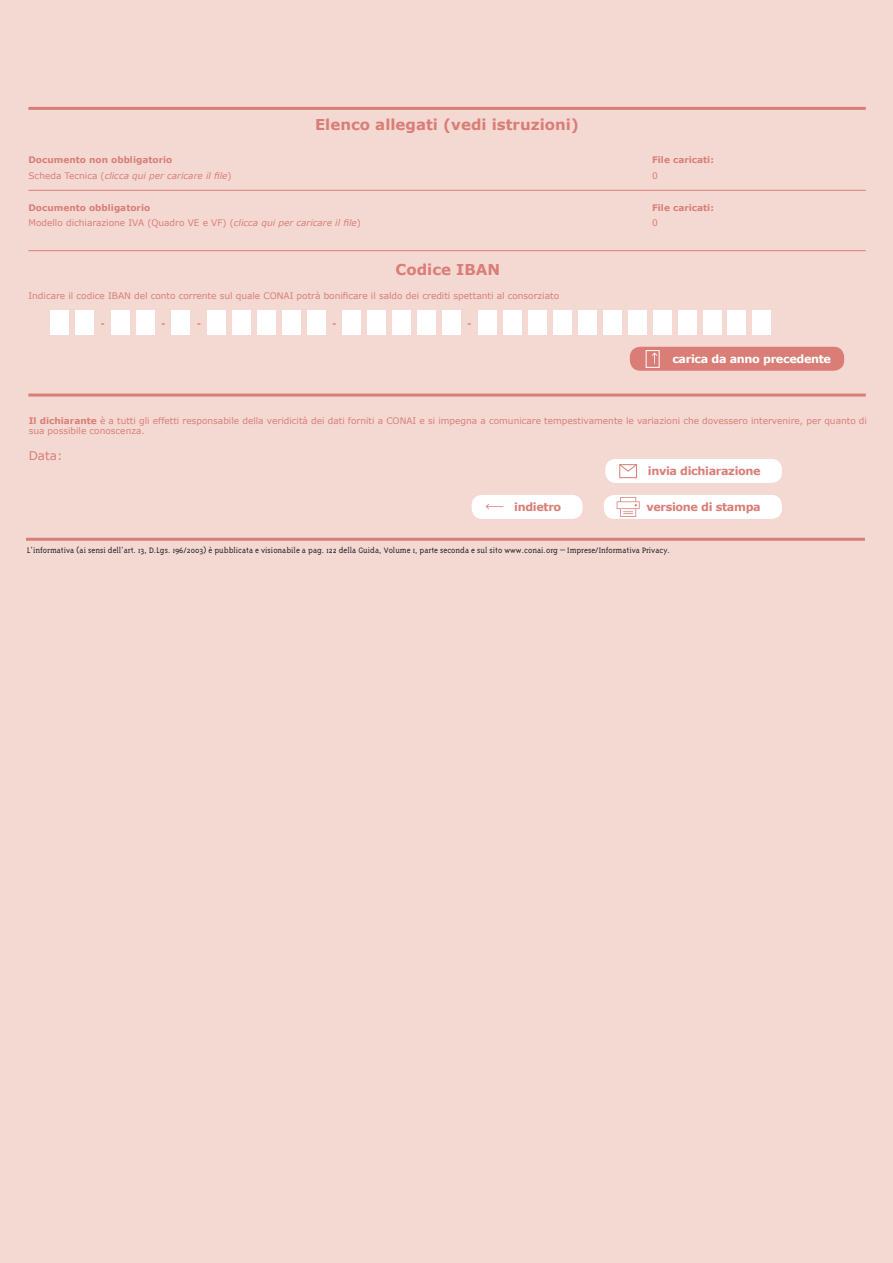
<style>
.page{position:relative;width:893px;height:1263px;background:#f4d9d3}
.page>*{position:absolute;margin:0;border:0;box-sizing:border-box;transform-origin:0 0}
.t1{font:700 15px "Verdana";color:#da7d77}
.t2{font:12px "Verdana";color:#da7d77}
.t3{font:700 11.25px "Verdana";letter-spacing:-.03em;color:#da7d77}
.t4{font:700 11.25px "Verdana";letter-spacing:-.03em;color:#fff}
.t5{font:800 10.5px "Triplex Sans OT";color:#da7d77}
.t6{font:9px/15.3px "Verdana";color:#da7d77}
.t7{font:300 9px "Triplex Serif";color:#231f20}
.t8{font:italic 9px/15.3px "Verdana";color:#da7d77}
.t9{font:700 9px "Verdana";color:#da7d77}
.s1{font-weight:700;font-style:normal}
.s2{font-style:normal}
.s3{font-weight:700}
.s4{font-style:italic}
</style>
<div class="page">
<hr style="left:28px;top:107px;width:838px;height:3px;background:#da7d77">
<hr style="left:28px;top:190px;width:838px;height:1px;background:#da7d77">
<hr style="left:28px;top:394px;width:838px;height:3px;background:#da7d77">
<div style="left:51px;top:311px;width:18px;height:24px;background:#fff"></div>
<div style="left:76px;top:311px;width:18px;height:24px;background:#fff"></div>
<div style="left:111px;top:311px;width:19px;height:24px;background:#fff"></div>
<div style="left:136px;top:311px;width:18px;height:24px;background:#fff"></div>
<div style="left:172px;top:311px;width:18px;height:24px;background:#fff"></div>
<div style="left:207px;top:311px;width:19px;height:24px;background:#fff"></div>
<div style="left:232px;top:311px;width:19px;height:24px;background:#fff"></div>
<div style="left:257px;top:311px;width:19px;height:24px;background:#fff"></div>
<div style="left:282px;top:311px;width:19px;height:24px;background:#fff"></div>
<div style="left:307px;top:311px;width:18px;height:24px;background:#fff"></div>
<div style="left:343px;top:311px;width:18px;height:24px;background:#fff"></div>
<div style="left:368px;top:311px;width:18px;height:24px;background:#fff"></div>
<div style="left:393px;top:311px;width:18px;height:24px;background:#fff"></div>
<div style="left:418px;top:311px;width:18px;height:24px;background:#fff"></div>
<div style="left:443px;top:311px;width:18px;height:24px;background:#fff"></div>
<div style="left:478px;top:311px;width:18px;height:24px;background:#fff"></div>
<div style="left:503px;top:311px;width:18px;height:24px;background:#fff"></div>
<div style="left:528px;top:311px;width:18px;height:24px;background:#fff"></div>
<div style="left:553px;top:311px;width:18px;height:24px;background:#fff"></div>
<div style="left:578px;top:311px;width:18px;height:24px;background:#fff"></div>
<div style="left:603px;top:311px;width:18px;height:24px;background:#fff"></div>
<div style="left:628px;top:311px;width:18px;height:24px;background:#fff"></div>
<div style="left:653px;top:311px;width:18px;height:24px;background:#fff"></div>
<div style="left:678px;top:311px;width:18px;height:24px;background:#fff"></div>
<div style="left:703px;top:311px;width:18px;height:24px;background:#fff"></div>
<div style="left:728px;top:311px;width:18px;height:24px;background:#fff"></div>
<div style="left:753px;top:311px;width:18px;height:24px;background:#fff"></div>
<div style="left:472px;top:495px;width:111px;height:24px;background:#fff;border-radius:10px"></div>
<svg style="left:486px;top:504px;width:17px;height:5px"></svg>
<div style="left:605px;top:459px;width:177px;height:24px;background:#fff;border-radius:10px"></div>
<div style="left:604px;top:495px;width:178px;height:24px;background:#fff;border-radius:10px"></div>
<div style="left:619px;top:464px;width:18px;height:14px;border:1px solid #da7d77"></div>
<svg style="left:619px;top:464px;width:18px;height:8px"></svg>
<svg style="left:617px;top:497px;width:23px;height:20px"></svg>
<hr style="left:26px;top:538px;width:839px;height:3px;background:#da7d77">
<div style="left:630px;top:347px;width:214px;height:24px;background:#da7d77;border-radius:10px"></div>
<div style="left:646px;top:350px;width:13px;height:18px;border:1px solid #fff"></div>
<svg style="left:652px;top:353px;width:5px;height:11px"></svg>
<hr style="left:28px;top:250px;width:838px;height:1px;background:#da7d77">
<p class="t8" style="left:28px;top:152px;width:205px"><span class="s1">Documento non obbligatorio<br></span><span class="s2">Scheda Tecnica (</span>clicca qui per caricare il file<span class="s2">)</span></p>
<h1 class="t1" style="left:315px;top:115px;width:266px">Elenco allegati (vedi istruzioni)</h1>
<p class="t9" style="left:652px;top:154px;width:64px">File caricati:</p>
<p class="t6" style="left:652px;top:168px;width:7px">0</p>
<p class="t6" style="left:28px;top:200px;width:334px"><span class="s3">Documento obbligatorio<br></span>Modello dichiarazione IVA (Quadro VE e VF) (<span class="s4">clicca qui per caricare il file</span>)</p>
<p class="t9" style="left:652px;top:201px;width:64px">File caricati:</p>
<p class="t6" style="left:652px;top:215px;width:7px">0</p>
<h1 class="t1" style="left:396px;top:259px;width:106px">Codice IBAN</h1>
<p class="t6" style="left:28px;top:288px;width:532px">Indicare il codice IBAN del conto corrente sul quale CONAI potrà bonificare il saldo dei crediti spettanti al consorziato</p>
<p class="t5" style="left:101px;top:318px;width:5px">-</p>
<p class="t5" style="left:161px;top:318px;width:5px">-</p>
<p class="t5" style="left:197px;top:318px;width:5px">-</p>
<p class="t5" style="left:332px;top:318px;width:5px">-</p>
<p class="t5" style="left:467px;top:318px;width:5px">-</p>
<p class="t4" style="left:672px;top:352px;width:160px">carica da anno precedente</p>
<p class="t6" style="left:29px;top:415px;width:840px;line-height:10.8px"><span class="s3">Il dichiarante</span> è a tutti gli effetti responsabile della veridicità dei dati forniti a CONAI e si impegna a comunicare tempestivamente le variazioni che dovessero intervenire, per quanto di sua possibile conoscenza.</p>
<h2 class="t2" style="left:29px;top:447px;width:35px">Data:</h2>
<p class="t3" style="left:648px;top:464px;width:114px">invia dichiarazione</p>
<p class="t3" style="left:646px;top:500px;width:116px">versione di stampa</p>
<p class="t7" style="left:27px;top:545px;width:644px">L’informativa (ai sensi dell’art. 13, D.Lgs. 196/2003) è pubblicata e visionabile a pag. 122 della Guida, Volume 1, parte seconda e sul sito www.conai.org – Imprese/Informativa Privacy.</p>
<p class="t3" style="left:514px;top:500px;width:49px">indietro</p>
</div>
